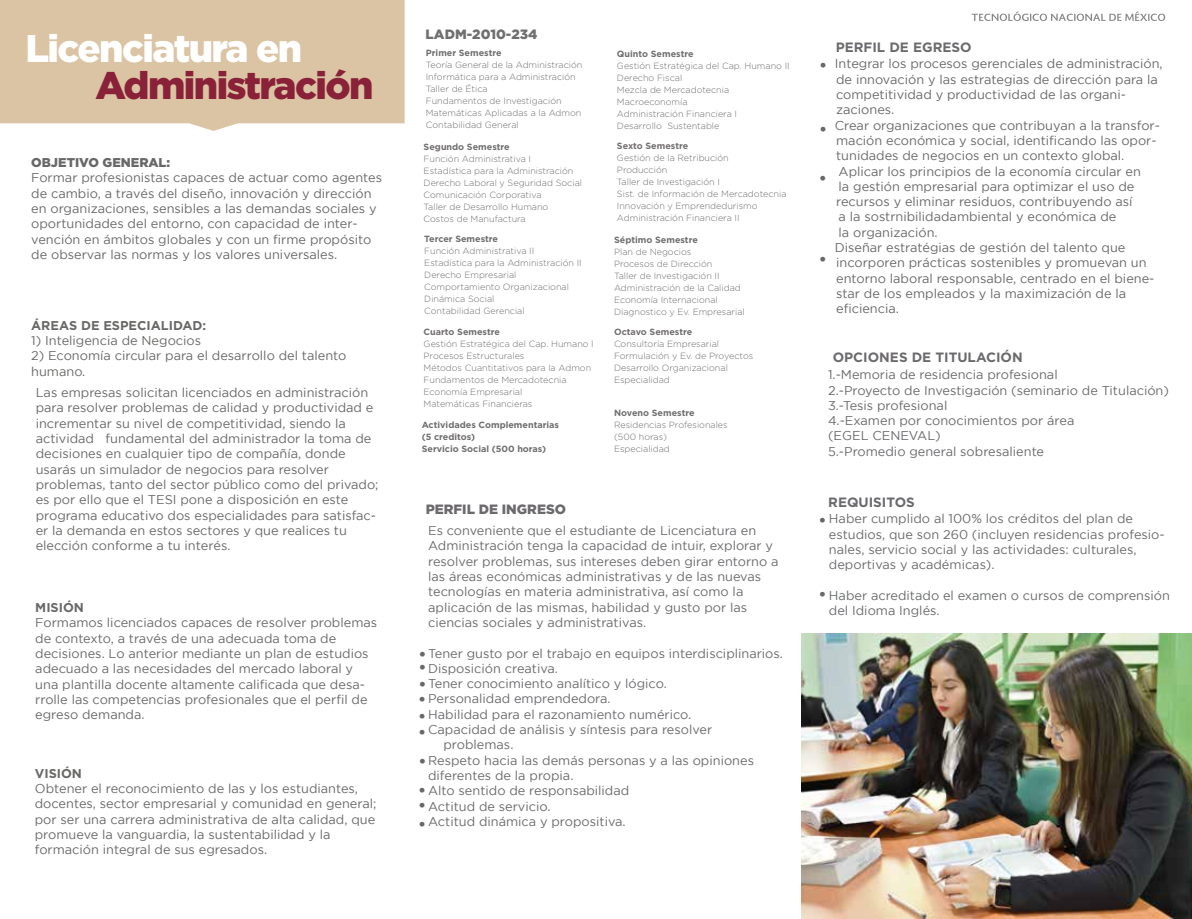
<style>
.page{position:relative;width:1192px;height:919px;background:#fff}
.page>*{position:absolute;margin:0;border:0;box-sizing:border-box;transform-origin:0 0}
.t1{font:900 38.4px "Gotham";letter-spacing:-.04em;color:#fff}
.t2{font:900 38.4px "Gotham";letter-spacing:-.04em;color:#892138}
.t3{font:700 13.5px "Gotham";color:#6b696c}
.t4{font:900 13.5px "Gotham";color:#6b696c}
.t5{font:900 13.5px "Gotham";color:#706f6f}
.t6{font:13.5px/16.4px "Helvetica Neue LT Std";color:#686867}
.t7{font:12.75px/15.3px "Gotham";color:#696868}
.t8{font:12.75px/15.3px "Gotham";color:#686867}
.t9{font:12.75px/15.3px "Gotham";color:#6b696c}
.t10{font:12.75px/15.3px "Gotham";color:#696a6c}
.t11{font:700 12.75px "Gotham";color:#686867}
.t12{font:900 12.75px "Gotham";color:#696868}
.t13{font:700 12.75px "Gotham";color:#696868}
.t14{font:300 9px/12px "Gotham";color:#716e6f}
.t15{font:700 9px "Gotham";color:#716e6f}
.t16{font:700 9px/12px "Gotham";color:#706d6e}
.s1{font-family:"Helvetica Neue LT Std";font-size:13.5px;color:#686867}
</style>
<div class="page">
<svg style="left:971px;top:11px;width:193px;height:10px"></svg>
<div style="left:0;top:0;width:404px;height:131px;background:#dac4a3"></div>
<img style="left:801px;top:633px;width:390px;height:286px">
<h1 class="t1" style="left:25px;top:27px;width:278px">Licenciatura en</h1>
<h1 class="t2" style="left:95px;top:63px;width:279px">Administración</h1>
<p class="t12" style="left:31px;top:155px;width:140px">OBJETIVO GENERAL:</p>
<p class="t7" style="left:31px;top:170px;width:352px">Formar profesionistas capaces de actuar como agentes de cambio, a través del diseño, innovación y dirección en organizaciones, sensibles a las demandas sociales y oportunidades del entorno, con capacidad de inter&shy;vención en ámbitos globales y con un firme propósito de observar las normas y los valores universales.</p>
<p class="t11" style="left:31px;top:317px;width:176px">ÁREAS DE ESPECIALIDAD:</p>
<p class="t8" style="left:31px;top:332px;width:171px">1) Inteligencia de Negocios</p>
<p class="t8" style="left:31px;top:348px;width:316px">2) Economía circular para el desarrollo del talento humano.</p>
<p class="t8" style="left:36px;top:385px;width:344px">Las empresas solicitan licenciados en administración para resolver problemas de calidad y productividad e incrementar su nivel de competitividad, siendo la actividad fundamental del administrador la toma de decisiones en cualquier tipo de compañía, donde usarás un simulador de negocios para resolver problemas, tanto del sector público como del privado; es por ello que el TESI pone a disposición en este programa educativo dos especialidades para satisfac&shy;er la demanda en estos sectores y que realices tu elección conforme a tu interés.</p>
<p class="t13" style="left:35px;top:599px;width:50px">MISIÓN</p>
<p class="t7" style="left:35px;top:615px;width:343px">Formamos licenciados capaces de resolver problemas de contexto, a través de una adecuada toma de decisiones. Lo anterior mediante un plan de estudios adecuado a las necesidades del mercado laboral y una plantilla docente altamente calificada que desa&shy;rrolle las competencias profesionales que el perfil de egreso demanda.</p>
<p class="t11" style="left:35px;top:765px;width:49px">VISIÓN</p>
<p class="t8" style="left:35px;top:780px;width:343px">Obtener el reconocimiento de las y los estudiantes, docentes, sector empresarial y comunidad en general; por ser una carrera administrativa de alta calidad, que promueve la vanguardia, la sustentabilidad y la formación integral de sus egresados.</p>
<p class="t5" style="left:425px;top:27px;width:113px">LADM-2010-234</p>
<p class="t15" style="left:425px;top:47px;width:77px">Primer Semestre</p>
<p class="t14" style="left:425px;top:59px;width:158px">Teoría General de la Administración<br>Informática para a Administración<br>Taller de Ética<br>Fundamentos de Investigación<br>Matemáticas Aplicadas a la Admon<br>Contabilidad General</p>
<p class="t15" style="left:423px;top:141px;width:87px">Segundo Semestre</p>
<p class="t14" style="left:423px;top:152px;width:160px">Función Administrativa I<br>Estadística para la Administración<br>Derecho Laboral y Seguridad Social<br>Comunicación Corporativa<br>Taller de Desarrollo Humano<br>Costos de Manufactura</p>
<p class="t15" style="left:424px;top:233px;width:75px">Tercer Semestre</p>
<p class="t14" style="left:424px;top:245px;width:159px">Función Administrativa II<br>Estadística para la Administración II<br>Derecho Empresarial<br>Comportamiento Organizacional<br>Dinámica Social<br>Contabilidad Gerencial</p>
<p class="t15" style="left:423px;top:325px;width:78px">Cuarto Semestre</p>
<p class="t14" style="left:423px;top:337px;width:172px">Gestión Estratégica del Cap. Humano I<br>Procesos Estructurales<br>Métodos Cuantitativos para la Admon<br>Fundamentos de Mercadotecnia<br>Economía Empresarial<br>Matemáticas Financieras</p>
<p class="t16" style="left:421px;top:419px;width:139px">Actividades Complementarias (5 creditos)<br>Servicio Social (500 horas)</p>
<p class="t4" style="left:425px;top:501px;width:142px">PERFIL DE INGRESO</p>
<p class="t15" style="left:616px;top:48px;width:78px">Quinto Semestre</p>
<p class="t14" style="left:616px;top:60px;width:174px">Gestión Estratégica del Cap. Humano II<br>Derecho Fiscal<br>Mezcla de Mercadotecnia<br>Macroeconomía<br>Administración Financiera I<br>Desarrollo Sustentable</p>
<p class="t15" style="left:616px;top:140px;width:73px">Sexto Semestre</p>
<p class="t14" style="left:616px;top:151px;width:171px">Gestión de la Retribución<br>Producción<br>Taller de Investigación I<br>Sist. de Información de Mercadotecnia<br>Innovación y Emprendedurismo<br>Administración Financiera II</p>
<p class="t15" style="left:614px;top:234px;width:85px">Séptimo Semestre</p>
<p class="t14" style="left:614px;top:245px;width:132px">Plan de Negocios<br>Procesos de Dirección<br>Taller de Investigación II<br>Administración de la Calidad<br>Economía Internacional<br>Diagnostico y Ev. Empresarial</p>
<p class="t15" style="left:614px;top:325px;width:80px">Octavo Semestre</p>
<p class="t14" style="left:614px;top:337px;width:141px">Consultoría Empresarial<br>Formulación y Ev. de Proyectos<br>Desarrollo Organizacional<br>Especialidad</p>
<p class="t15" style="left:614px;top:406px;width:82px">Noveno Semestre</p>
<p class="t14" style="left:614px;top:418px;width:115px">Residencias Profesionales (500 horas)<br>Especialidad</p>
<p class="t9" style="left:428px;top:523px;width:352px">Es conveniente que el estudiante de Licenciatura en Administración tenga la capacidad de intuir, explorar y resolver problemas, sus intereses deben girar entorno a las áreas económicas administrativas y de las nuevas tecnologías en materia administrativa, así como la aplicación de las mismas, habilidad y gusto por las ciencias sociales y administrativas.</p>
<p class="t9" style="left:428px;top:645px;width:356px">Tener gusto por el trabajo en equipos interdisciplinarios.</p>
<p class="t9" style="left:419px;top:660px;width:140px"><span class="s1">•</span> Disposición creativa.</p>
<p class="t9" style="left:419px;top:676px;width:249px"><span class="s1">•</span> Tener conocimiento analítico y lógico.</p>
<p class="t9" style="left:419px;top:691px;width:193px"><span class="s1">•</span> Personalidad emprendedora.</p>
<p class="t9" style="left:428px;top:706px;width:264px">Habilidad para el razonamiento numérico.</p>
<p class="t9" style="left:428px;top:721px;width:285px">Capacidad de análisis y síntesis para resolver</p>
<p class="t9" style="left:443px;top:737px;width:71px">problemas.</p>
<p class="t9" style="left:428px;top:752px;width:327px;text-indent:-9px"><span class="s1">•</span> Respeto hacia las demás personas y a las opiniones diferentes de la propia.</p>
<p class="t9" style="left:419px;top:783px;width:212px"><span class="s1">•</span> Alto sentido de responsabilidad</p>
<p class="t9" style="left:428px;top:798px;width:199px;text-indent:-9px"><span class="s1">•</span> Actitud de servicio.<br>Actitud dinámica y propositiva.</p>
<p class="t6" style="left:419px;top:646px;width:8px">•</p>
<p class="t6" style="left:419px;top:707px;width:8px">• •</p>
<p class="t6" style="left:418px;top:815px;width:8px">•</p>
<p class="t6" style="left:819px;top:57px;width:8px">•</p>
<p class="t6" style="left:819px;top:121px;width:8px">•</p>
<p class="t6" style="left:819px;top:170px;width:8px">•</p>
<p class="t6" style="left:819px;top:251px;width:8px">•</p>
<p class="t3" style="left:835px;top:39px;width:137px">PERFIL DE EGRESO</p>
<p class="t7" style="left:834px;top:56px;width:329px">Integrar los procesos gerenciales de administración,</p>
<p class="t7" style="left:835px;top:71px;width:323px">de innovación y las estrategias de dirección para la</p>
<p class="t7" style="left:835px;top:87px;width:291px">competitividad y productividad de las organi-</p>
<p class="t7" style="left:835px;top:102px;width:60px">zaciones.</p>
<p class="t7" style="left:834px;top:117px;width:326px">Crear organizaciones que contribuyan a la transfor-</p>
<p class="t7" style="left:835px;top:133px;width:322px">mación económica y social, identificando las opor-</p>
<p class="t7" style="left:835px;top:148px;width:290px">tunidades de negocios en un contexto global.</p>
<p class="t7" style="left:838px;top:163px;width:304px">Aplicar los principios de la economía circular en</p>
<p class="t7" style="left:838px;top:178px;width:297px">la gestión empresarial para optimizar el uso de</p>
<p class="t7" style="left:835px;top:194px;width:298px">recursos y eliminar residuos, contribuyendo así</p>
<p class="t7" style="left:838px;top:209px;width:279px">a la sostrnibilidadambiental y económica de</p>
<p class="t7" style="left:838px;top:224px;width:101px">la organización.</p>
<p class="t7" style="left:834px;top:240px;width:292px">Diseñar estratégias de gestión del talento que</p>
<p class="t7" style="left:835px;top:255px;width:312px">incorporen prácticas sostenibles y promuevan un</p>
<p class="t7" style="left:835px;top:270px;width:320px">entorno laboral responsable, centrado en el biene-</p>
<p class="t7" style="left:835px;top:286px;width:291px">star de los empleados y la maximización de la</p>
<p class="t7" style="left:835px;top:301px;width:64px">eficiencia.</p>
<p class="t3" style="left:832px;top:349px;width:191px">OPCIONES DE TITULACIÓN</p>
<p class="t10" style="left:827px;top:367px;width:342px">1.-Memoria de residencia profesional<br>2.-Proyecto de Investigación (seminario de Titulación)<br>3.-Tesis profesional<br>4.-Examen por conocimientos por área<br>(EGEL CENEVAL)<br>5.-Promedio general sobresaliente</p>
<p class="t3" style="left:828px;top:494px;width:88px">REQUISITOS</p>
<p class="t10" style="left:828px;top:511px;width:337px">Haber cumplido al 100% los créditos del plan de estudios, que son 260 (incluyen residencias profesio&shy;nales, servicio social y las actividades: culturales, deportivas y académicas).</p>
<p class="t10" style="left:828px;top:587px;width:342px;text-indent:-10px"><span class="s1">•</span> Haber acreditado el examen o cursos de comprensión del Idioma Inglés.</p>
<p class="t6" style="left:818px;top:512px;width:8px">•</p>
</div>
